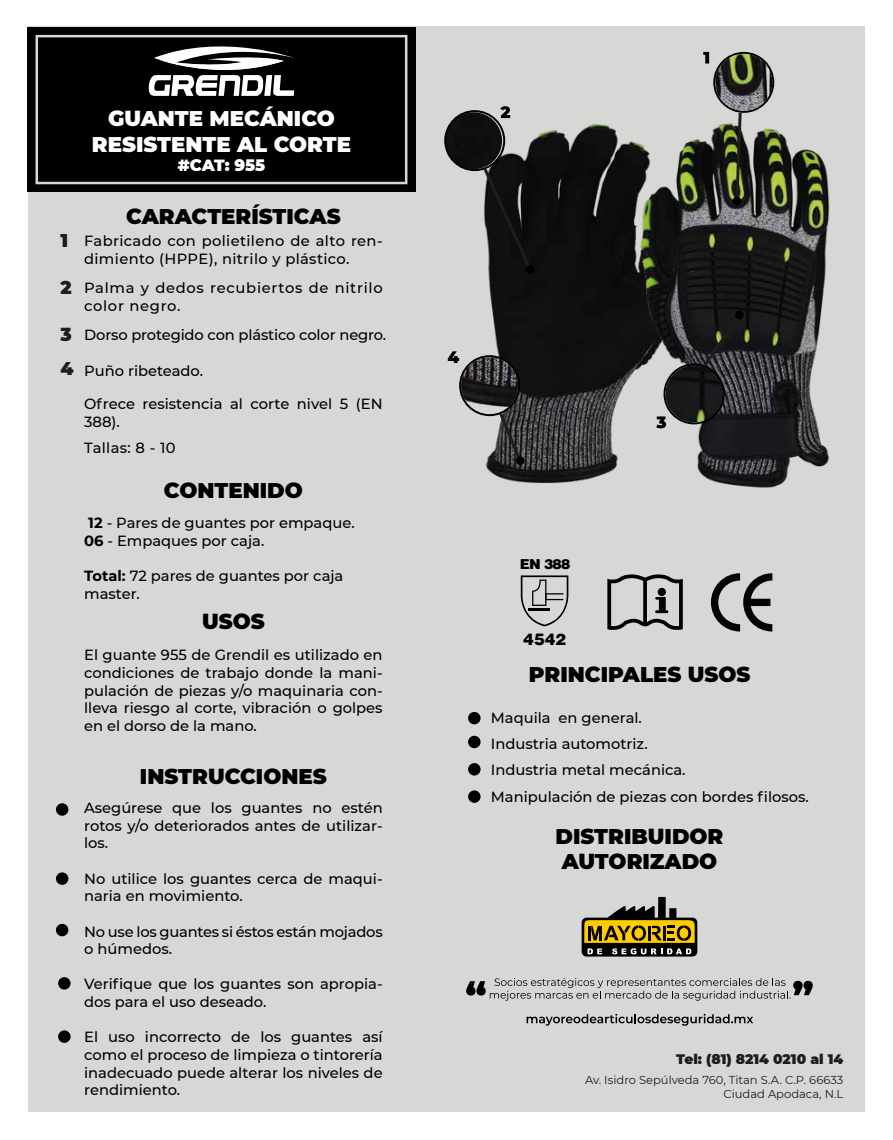
<style>
.page{position:relative;width:893px;height:1140px;background:#fff}
.page>*{position:absolute;margin:0;border:0;box-sizing:border-box;transform-origin:0 0}
.t1{font:900 21.25px/25.5px "Montserrat";color:#000}
.t2{font:900 21.25px/25.5px "Montserrat";color:#fff;text-align:center}
.t3{font:900 18.38px "Montserrat";color:#1d1d1b}
.t4{font:900 16.25px "Montserrat";letter-spacing:-.005em;color:#fff}
.t5{font:900 16.12px "Helvetica";color:#000}
.t6{font:500 14.75px/17.6px "Montserrat";color:#000}
.t7{font:500 14.75px/17.6px "Montserrat";letter-spacing:.025em;color:#000}
.t8{font:500 14.75px/17.6px "Montserrat";letter-spacing:.05em;color:#000}
.t9{font:900 14px "Helvetica";color:#000}
.t10{font:900 13.75px "Montserrat";color:#1d1d1b}
.t11{font:11.5px/13.9px "Montserrat";color:#1d1d1b;text-align:right}
.s1{font-weight:900;font-size:18.38px;color:#1d1d1b}
.s2{font-weight:700}
</style>
<div class="page">
<div style="left:28px;top:27px;width:837px;height:1085px;background:#d7d7d5"></div>
<div style="left:27px;top:28px;width:389px;height:164px;background:#000"></div>
<div style="left:36px;top:35px;width:371px;height:149px;border:2px solid #d7d7d5"></div>
<img style="left:485px;top:124px;width:146px;height:360px">
<img style="left:631px;top:129px;width:199px;height:359px">
<div style="left:526px;top:265px;width:8px;height:9px;background:#000;border-radius:50%"></div>
<svg style="left:444px;top:106px;width:90px;height:167px"></svg>
<svg style="left:448px;top:351px;width:77px;height:114px"></svg>
<svg style="left:656px;top:310px;width:88px;height:118px;background:#434345"></svg>
<img style="left:665px;top:365px;width:57px;height:57px;border-radius:28px">
<svg style="left:703px;top:52px;width:71px;height:154px"></svg>
<img style="left:715px;top:54px;width:57px;height:57px;border-radius:28px">
<div style="left:56px;top:803px;width:12px;height:12px;background:#000;border-radius:50%"></div>
<div style="left:56px;top:872px;width:12px;height:13px;background:#000;border-radius:50%"></div>
<div style="left:56px;top:924px;width:12px;height:12px;background:#000;border-radius:50%"></div>
<div style="left:58px;top:977px;width:13px;height:12px;background:#000;border-radius:50%"></div>
<div style="left:58px;top:1030px;width:13px;height:13px;background:#000;border-radius:50%"></div>
<svg style="left:149px;top:34px;width:145px;height:62px"></svg>
<div style="left:468px;top:712px;width:12px;height:12px;background:#000;border-radius:50%"></div>
<div style="left:468px;top:736px;width:12px;height:12px;background:#000;border-radius:50%"></div>
<div style="left:468px;top:763px;width:12px;height:12px;background:#000;border-radius:50%"></div>
<div style="left:468px;top:790px;width:12px;height:13px;background:#000;border-radius:50%"></div>
<svg style="left:711px;top:573px;width:61px;height:58px"></svg>
<svg style="left:607px;top:574px;width:76px;height:56px"></svg>
<svg style="left:520px;top:575px;width:49px;height:51px"></svg>
<svg style="left:526px;top:1013px;width:227px;height:12px"></svg>
<svg style="left:581px;top:897px;width:116px;height:59px"></svg>
<svg style="left:466px;top:978px;width:346px;height:22px"></svg>
<h1 class="t2" style="left:92px;top:105px;width:261px">GUANTE MECÁNICO<br>RESISTENTE AL CORTE</h1>
<p class="t4" style="left:178px;top:153px;width:89px">#CAT: 955</p>
<h1 class="t1" style="left:126px;top:202px;width:216px">CARACTERÍSTICAS</h1>
<p class="t3" style="left:61px;top:226px;width:9px">1</p>
<p class="t3" style="left:61px;top:274px;width:13px">2</p>
<p class="t6" style="left:61px;top:325px;width:327px"><span class="s1">3</span> Dorso protegido con plástico color negro.</p>
<p class="t6" style="left:61px;top:362px;width:144px"><span class="s1">4</span> Puño ribeteado.</p>
<p class="t7" style="left:84px;top:231px;width:300px">Fabricado con polietileno de alto ren&shy;dimiento (HPPE), nitrilo y plástico.</p>
<p class="t8" style="left:84px;top:278px;width:300px">Palma y dedos recubiertos de nitrilo color negro.</p>
<p class="t6" style="left:84px;top:394px;width:300px">Ofrece resistencia al corte nivel 5 (EN<br>388).</p>
<p class="t7" style="left:84px;top:438px;width:93px">Tallas: 8 - 10</p>
<h1 class="t1" style="left:164px;top:476px;width:140px">CONTENIDO</h1>
<p class="t6" style="left:84px;top:513px;width:272px"><span class="s2">12</span> - Pares de guantes por empaque.<br><span class="s2">06</span> - Empaques por caja.</p>
<p class="t6" style="left:84px;top:566px;width:261px"><span class="s2">Total:</span> 72 pares de guantes por caja master.</p>
<h1 class="t1" style="left:202px;top:607px;width:64px">USOS</h1>
<p class="t6" style="left:84px;top:646px;width:300px;text-align:justify">El guante 955 de Grendil es utilizado en condiciones de trabajo donde la mani&shy;pulación de piezas y/o maquinaria con&shy;lleva riesgo al corte, vibración o golpes en el dorso de la mano.</p>
<h1 class="t1" style="left:140px;top:762px;width:188px">INSTRUCCIONES</h1>
<p class="t6" style="left:84px;top:798px;width:300px;text-align:justify">Asegúrese que los guantes no estén rotos y/o deteriorados antes de utilizar&shy;los.</p>
<p class="t6" style="left:84px;top:869px;width:300px">No utilice los guantes cerca de maqui&shy;naria en movimiento.</p>
<p class="t6" style="left:84px;top:922px;width:300px">No use los guantes si éstos están mojados o húmedos.</p>
<p class="t6" style="left:84px;top:974px;width:300px">Verifique que los guantes son apropia&shy;dos para el uso deseado.</p>
<p class="t6" style="left:84px;top:1027px;width:300px;text-align:justify">El uso incorrecto de los guantes así como el proceso de limpieza o tintorería inadecuado puede alterar los niveles de rendimiento.</p>
<p class="t9" style="left:520px;top:555px;width:52px">EN 388</p>
<p class="t5" style="left:523px;top:629px;width:45px">4542</p>
<h1 class="t1" style="left:529px;top:660px;width:223px">PRINCIPALES USOS</h1>
<p class="t6" style="left:491px;top:704px;width:319px;line-height:26.2px">Maquila en general.<br>Industria automotriz.<br>Industria metal mecánica.<br>Manipulación de piezas con bordes filosos.</p>
<h1 class="t1" style="left:555px;top:822px;width:169px">DISTRIBUIDOR<br>AUTORIZADO</h1>
<p class="t10" style="left:676px;top:1049px;width:169px">Tel: (81) 8214 0210 al 14</p>
<p class="t11" style="left:585px;top:1073px;width:260px">Av. Isidro Sepúlveda 760, Titan S.A. C.P. 66633<br>Ciudad Apodaca, N.L</p>
</div>
